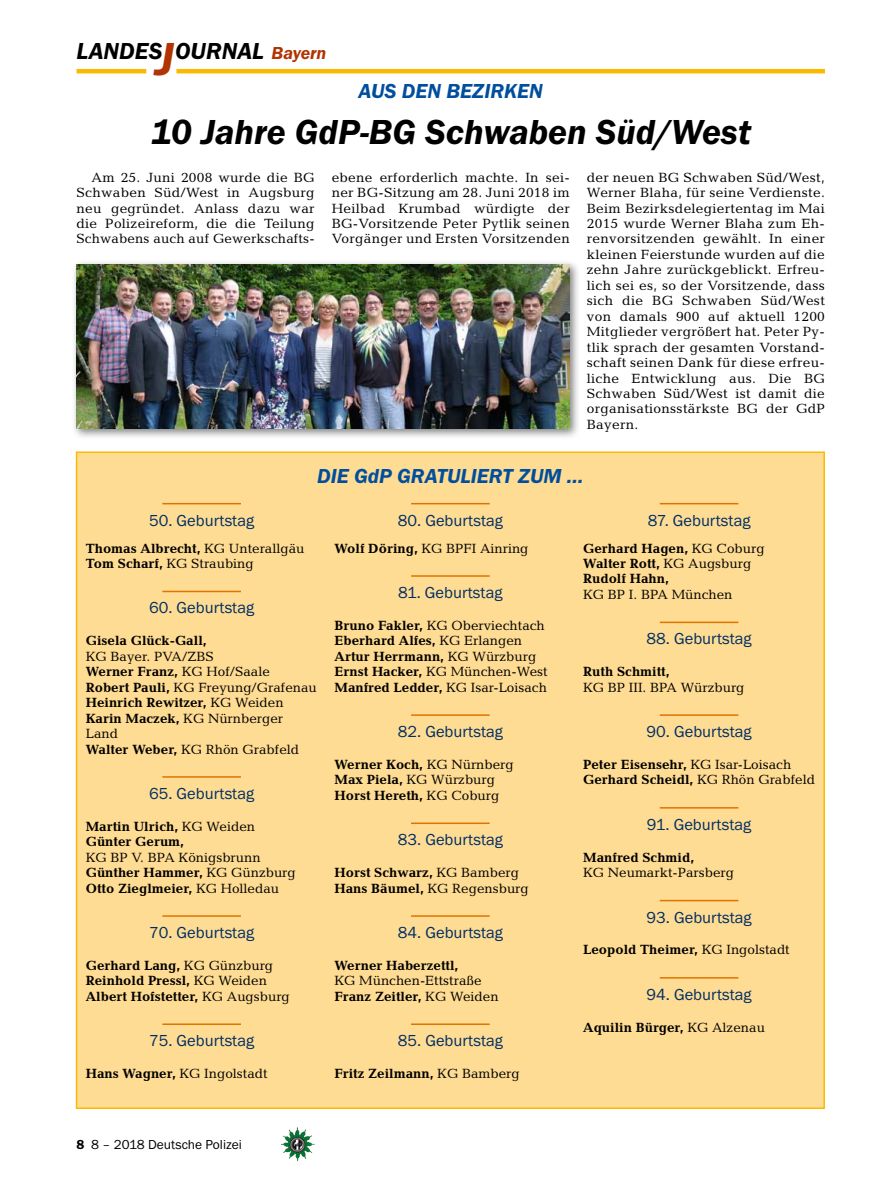
<style>
.page{position:relative;width:893px;height:1191px;background:#fff}
.page>*{position:absolute;margin:0;border:0;box-sizing:border-box;transform-origin:0 0}
._03__HEADLINE_2spalt{font:italic 600 36px "Franklin Gothic Itc T";color:#000}
.t1{font:italic 600 24px "Franklin Gothic Itc T";color:#000}
._01__RUBRIKENZEILE_o{font:italic 600 21px "Franklin Gothic Itc T";color:#004e9e}
._20__ZÜ_C_1-zeilig{font:16.5px "Franklin Gothic Itc T";color:#002e63}
._09__GRUNDTEXT___Blo{font:13.5px/15.5px "Candida";color:#000}
._09__GRUNDTEXT___Blo-2{font:700 13.5px/15.5px "Candida";color:#000}
.t2{font:13.5px "Franklin Gothic Itc T";color:#000}
.s1{font-size:48px;color:#b13403}
.s2{font-size:18px;color:#b13403}
.s3{font-weight:400}
.s4{font-weight:700}
.s5{font-weight:600}
</style>
<div class="page">
<hr style="left:77px;top:69px;width:69px;height:4px;background:#fbba00">
<hr style="left:176px;top:69px;width:649px;height:4px;background:#fbba00">
<img style="left:281px;top:1128px;width:16px;height:24px">
<div style="left:71px;top:259px;width:510px;height:181px;background:#000;opacity:.5"></div>
<img style="left:77px;top:265px;width:493px;height:164px">
<div style="left:77px;top:452px;width:747px;height:656px;background:#ffdc93"></div>
<hr style="left:162px;top:503px;width:79px;height:1px;background:#dd7400">
<hr style="left:162px;top:590px;width:79px;height:2px;background:#dd7400">
<hr style="left:162px;top:776px;width:79px;height:1px;background:#dd7400">
<hr style="left:162px;top:915px;width:79px;height:1px;background:#dd7400">
<hr style="left:162px;top:1023px;width:79px;height:2px;background:#dd7400">
<hr style="left:411px;top:503px;width:79px;height:1px;background:#dd7400">
<hr style="left:411px;top:575px;width:79px;height:2px;background:#dd7400">
<hr style="left:411px;top:714px;width:79px;height:2px;background:#dd7400">
<hr style="left:411px;top:822px;width:79px;height:2px;background:#dd7400">
<hr style="left:411px;top:915px;width:79px;height:1px;background:#dd7400">
<hr style="left:411px;top:1023px;width:79px;height:2px;background:#dd7400">
<hr style="left:660px;top:503px;width:78px;height:1px;background:#dd7400">
<hr style="left:660px;top:621px;width:78px;height:2px;background:#dd7400">
<hr style="left:660px;top:714px;width:78px;height:2px;background:#dd7400">
<hr style="left:660px;top:807px;width:78px;height:1px;background:#dd7400">
<hr style="left:660px;top:899px;width:78px;height:2px;background:#dd7400">
<hr style="left:660px;top:977px;width:78px;height:1px;background:#dd7400">
<h2 class="t1" style="left:77px;top:37px;width:251px">LANDES<span class="s1">J</span>OURNAL <span class="s2">Bayern</span></h2>
<p class="_01__RUBRIKENZEILE_o" style="left:358px;top:79px;width:186px">AUS DEN BEZIRKEN</p>
<p class="_03__HEADLINE_2spalt" style="left:150px;top:111px;width:602px">10 Jahre GdP-BG Schwaben Süd/West</p>
<p class="_09__GRUNDTEXT___Blo" style="left:332px;top:169px;width:240px;text-align:justify">ebene erforderlich machte. In sei&shy;ner BG-Sitzung am 28. Juni 2018 im Heilbad Krumbad würdigte der BG-Vorsitzende Peter Pytlik seinen Vorgänger und Ersten Vorsitzenden</p>
<p class="_09__GRUNDTEXT___Blo" style="left:587px;top:169px;width:240px;text-align:justify">der neuen BG Schwaben Süd/West, Werner Blaha, für seine Verdienste.<br>Beim Bezirksdelegiertentag im Mai 2015 wurde Werner Blaha zum Eh&shy;renvorsitzenden gewählt. In einer kleinen Feierstunde wurden auf die zehn Jahre zurückgeblickt. Erfreu&shy;lich sei es, so der Vorsitzende, dass sich die BG Schwaben Süd/West von damals 900 auf aktuell 1200<br>Mitglieder vergrößert hat. Peter Py&shy;tlik sprach der gesamten Vorstand&shy;schaft seinen Dank für diese erfreu&shy;liche Entwicklung aus. Die BG Schwaben Süd/West ist damit die organisationsstärkste BG der GdP Bayern.</p>
<p class="_09__GRUNDTEXT___Blo" style="left:77px;top:169px;width:240px;text-align:justify;text-indent:15px">Am 25. Juni 2008 wurde die BG Schwaben Süd/West in Augsburg neu gegründet. Anlass dazu war die Polizeireform, die die Teilung Schwabens auch auf Gewerkschafts-</p>
<p class="_01__RUBRIKENZEILE_o" style="left:317px;top:464px;width:268px">DIE GdP GRATULIERT ZUM …</p>
<p class="_20__ZÜ_C_1-zeilig" style="left:149px;top:510px;width:107px">50. Geburtstag</p>
<p class="_09__GRUNDTEXT___Blo-2" style="left:86px;top:540px;width:220px">Thomas Albrecht, <span class="s3">KG Unterallgäu</span></p>
<p class="_09__GRUNDTEXT___Blo" style="left:86px;top:556px;width:170px"><span class="s4">Tom Scharf,</span> KG Straubing</p>
<p class="_20__ZÜ_C_1-zeilig" style="left:149px;top:598px;width:107px">60. Geburtstag</p>
<p class="_09__GRUNDTEXT___Blo-2" style="left:86px;top:633px;width:129px">Gisela Glück-Gall,<br><span class="s3">KG Bayer. PVA/ZBS</span></p>
<p class="_09__GRUNDTEXT___Blo-2" style="left:86px;top:664px;width:186px">Werner Franz, <span class="s3">KG Hof/Saale</span></p>
<p class="_09__GRUNDTEXT___Blo" style="left:86px;top:679px;width:233px"><span class="s4">Robert Pauli,</span> KG Freyung/Grafenau</p>
<p class="_09__GRUNDTEXT___Blo-2" style="left:86px;top:695px;width:199px">Heinrich Rewitzer, <span class="s3">KG Weiden</span></p>
<p class="_09__GRUNDTEXT___Blo" style="left:86px;top:710px;width:199px"><span class="s4">Karin Maczek,</span> KG Nürnberger<br>Land</p>
<p class="_09__GRUNDTEXT___Blo" style="left:86px;top:741px;width:215px"><span class="s4">Walter Weber,</span> KG Rhön Grabfeld</p>
<p class="_20__ZÜ_C_1-zeilig" style="left:149px;top:784px;width:107px">65. Geburtstag</p>
<p class="_09__GRUNDTEXT___Blo-2" style="left:86px;top:818px;width:171px">Martin Ulrich, <span class="s3">KG Weiden</span></p>
<p class="_09__GRUNDTEXT___Blo" style="left:86px;top:834px;width:176px"><span class="s4">Günter Gerum,<br></span>KG BP V. BPA Königsbrunn</p>
<p class="_09__GRUNDTEXT___Blo-2" style="left:86px;top:864px;width:211px">Günther Hammer, <span class="s3">KG Günzburg</span></p>
<p class="_09__GRUNDTEXT___Blo-2" style="left:86px;top:880px;width:195px">Otto Zieglmeier, <span class="s3">KG Holledau</span></p>
<p class="_20__ZÜ_C_1-zeilig" style="left:149px;top:923px;width:107px">70. Geburtstag</p>
<p class="_09__GRUNDTEXT___Blo-2" style="left:86px;top:957px;width:189px">Gerhard Lang, <span class="s3">KG Günzburg</span></p>
<p class="_09__GRUNDTEXT___Blo-2" style="left:86px;top:973px;width:183px">Reinhold Pressl, <span class="s3">KG Weiden</span></p>
<p class="_09__GRUNDTEXT___Blo-2" style="left:86px;top:988px;width:206px">Albert Hofstetter, <span class="s3">KG Augsburg</span></p>
<p class="_20__ZÜ_C_1-zeilig" style="left:149px;top:1031px;width:107px">75. Geburtstag</p>
<p class="_09__GRUNDTEXT___Blo" style="left:86px;top:1065px;width:183px"><span class="s4">Hans Wagner,</span> KG Ingolstadt</p>
<p class="_20__ZÜ_C_1-zeilig" style="left:398px;top:510px;width:107px">80. Geburtstag</p>
<p class="_09__GRUNDTEXT___Blo" style="left:334px;top:540px;width:196px"><span class="s4">Wolf Döring,</span> KG BPFI Ainring</p>
<p class="_20__ZÜ_C_1-zeilig" style="left:398px;top:583px;width:106px">81. Geburtstag</p>
<p class="_09__GRUNDTEXT___Blo" style="left:334px;top:617px;width:212px"><span class="s4">Bruno Fakler,</span> KG Oberviechtach</p>
<p class="_09__GRUNDTEXT___Blo-2" style="left:334px;top:633px;width:189px">Eberhard Alfes, <span class="s3">KG Erlangen</span></p>
<p class="_09__GRUNDTEXT___Blo-2" style="left:334px;top:648px;width:203px">Artur Herrmann, <span class="s3">KG Würzburg</span></p>
<p class="_09__GRUNDTEXT___Blo" style="left:334px;top:664px;width:215px"><span class="s4">Ernst Hacker,</span> KG München-West</p>
<p class="_09__GRUNDTEXT___Blo-2" style="left:334px;top:679px;width:214px">Manfred Ledder, <span class="s3">KG Isar-Loisach</span></p>
<p class="_20__ZÜ_C_1-zeilig" style="left:398px;top:722px;width:107px">82. Geburtstag</p>
<p class="_09__GRUNDTEXT___Blo-2" style="left:334px;top:756px;width:181px">Werner Koch, <span class="s3">KG Nürnberg</span></p>
<p class="_09__GRUNDTEXT___Blo" style="left:334px;top:772px;width:162px"><span class="s4">Max Piela,</span> KG Würzburg</p>
<p class="_09__GRUNDTEXT___Blo-2" style="left:334px;top:787px;width:166px">Horst Hereth, <span class="s3">KG Coburg</span></p>
<p class="_20__ZÜ_C_1-zeilig" style="left:398px;top:830px;width:107px">83. Geburtstag</p>
<p class="_09__GRUNDTEXT___Blo-2" style="left:334px;top:864px;width:186px">Horst Schwarz, <span class="s3">KG Bamberg</span></p>
<p class="_09__GRUNDTEXT___Blo" style="left:334px;top:880px;width:196px"><span class="s4">Hans Bäumel,</span> KG Regensburg</p>
<p class="_20__ZÜ_C_1-zeilig" style="left:398px;top:923px;width:107px">84. Geburtstag</p>
<p class="_09__GRUNDTEXT___Blo" style="left:334px;top:957px;width:149px"><span class="s4">Werner Haberzettl,<br></span>KG München-Ettstraße</p>
<p class="_09__GRUNDTEXT___Blo-2" style="left:334px;top:988px;width:166px">Franz Zeitler, <span class="s3">KG Weiden</span></p>
<p class="_20__ZÜ_C_1-zeilig" style="left:398px;top:1031px;width:107px">85. Geburtstag</p>
<p class="_09__GRUNDTEXT___Blo-2" style="left:334px;top:1065px;width:187px">Fritz Zeilmann, <span class="s3">KG Bamberg</span></p>
<p class="t2" style="left:77px;top:1136px;width:167px"><span class="s5">8</span> 8 – 2018 Deutsche Polizei</p>
<p class="_20__ZÜ_C_1-zeilig" style="left:648px;top:510px;width:104px">87. Geburtstag</p>
<p class="_09__GRUNDTEXT___Blo-2" style="left:583px;top:540px;width:183px">Gerhard Hagen, <span class="s3">KG Coburg</span></p>
<p class="_09__GRUNDTEXT___Blo-2" style="left:583px;top:555px;width:170px">Walter Rott, <span class="s3">KG Augsburg</span></p>
<p class="_09__GRUNDTEXT___Blo" style="left:583px;top:571px;width:151px"><span class="s4">Rudolf Hahn,<br></span>KG BP I. BPA München</p>
<p class="_20__ZÜ_C_1-zeilig" style="left:646px;top:629px;width:107px">88. Geburtstag</p>
<p class="_09__GRUNDTEXT___Blo" style="left:583px;top:664px;width:163px"><span class="s4">Ruth Schmitt,<br></span>KG BP III. BPA Würzburg</p>
<p class="_20__ZÜ_C_1-zeilig" style="left:646px;top:722px;width:107px">90. Geburtstag</p>
<p class="_09__GRUNDTEXT___Blo-2" style="left:583px;top:756px;width:210px">Peter Eisensehr, <span class="s3">KG Isar-Loisach</span></p>
<p class="_09__GRUNDTEXT___Blo-2" style="left:583px;top:772px;width:233px">Gerhard Scheidl, <span class="s3">KG Rhön Grabfeld</span></p>
<p class="_20__ZÜ_C_1-zeilig" style="left:647px;top:814px;width:106px">91. Geburtstag</p>
<p class="_09__GRUNDTEXT___Blo" style="left:583px;top:849px;width:152px"><span class="s4">Manfred Schmid,<br></span>KG Neumarkt-Parsberg</p>
<p class="_20__ZÜ_C_1-zeilig" style="left:646px;top:907px;width:107px">93. Geburtstag</p>
<p class="_09__GRUNDTEXT___Blo-2" style="left:583px;top:942px;width:208px">Leopold Theimer, <span class="s3">KG Ingolstadt</span></p>
<p class="_20__ZÜ_C_1-zeilig" style="left:646px;top:984px;width:107px">94. Geburtstag</p>
<p class="_09__GRUNDTEXT___Blo-2" style="left:583px;top:1019px;width:183px">Aquilin Bürger, <span class="s3">KG Alzenau</span></p>
</div>
